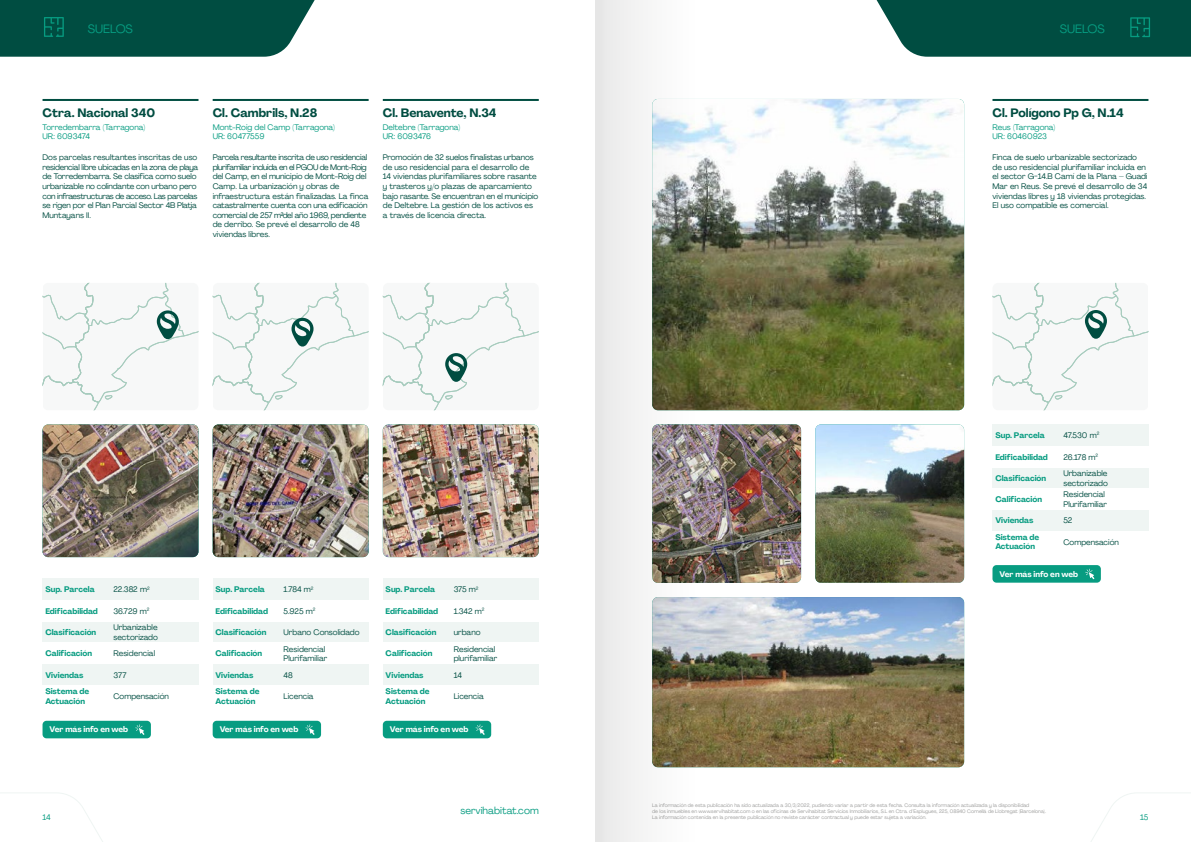
<style>
.page{position:relative;width:1191px;height:842px;background:#fff}
.page>*{position:absolute;margin:0;border:0;box-sizing:border-box;transform-origin:0 0}
.t1{font:700 12px "Agrandir";color:#004d41}
.t2{font:12px "Agrandir";color:#079c81}
.t3{font:10px "Agrandir";color:#079c81}
.t4{font:8px/9.6px "Agrandir";color:#004d41}
.t5{font:8px/9.6px "Agrandir";letter-spacing:-.02em;color:#004d41}
.t6{font:700 8px/9.6px "Agrandir";color:#079c81}
.t7{font:8px/9.6px "Agrandir";color:#079c81}
.t8{font:700 8px "Agrandir";letter-spacing:-.005em;color:#fff}
.t9{font:5px/6px "Agrandir";color:#9d9d9c}
</style>
<div class="page">
<svg style="left:1091px;top:793px;width:43px;height:49px"></svg>
<svg style="left:876px;top:0;width:315px;height:57px;background:#0f584d"></svg>
<svg style="left:60px;top:793px;width:43px;height:49px"></svg>
<svg style="left:0;top:0;width:315px;height:57px;background:#0f584d"></svg>
<img style="left:694px;top:597px;width:270px;height:170px">
<img style="left:694px;top:424px;width:107px;height:159px">
<img style="left:815px;top:424px;width:149px;height:159px">
<img style="left:694px;top:99px;width:270px;height:311px">
<div style="left:992px;top:565px;width:108px;height:18px;background:#079c81;border-radius:4px"></div>
<svg style="left:1085px;top:569px;width:9px;height:10px"></svg>
<hr style="left:992px;top:99px;width:156px;height:2px;background:#004d41">
<div style="left:992px;top:424px;width:71px;height:22px;background:#eff5f3"></div>
<div style="left:992px;top:510px;width:71px;height:21px;background:#eff5f3"></div>
<div style="left:992px;top:467px;width:71px;height:21px;background:#eff5f3"></div>
<div style="left:1063px;top:424px;width:85px;height:22px;background:#eff5f3"></div>
<div style="left:1063px;top:510px;width:85px;height:21px;background:#eff5f3"></div>
<div style="left:1063px;top:467px;width:85px;height:21px;background:#eff5f3"></div>
<hr style="left:43px;top:99px;width:155px;height:2px;background:#004d41">
<div style="left:43px;top:721px;width:108px;height:17px;background:#079c81;border-radius:4px"></div>
<svg style="left:135px;top:724px;width:9px;height:11px"></svg>
<div style="left:43px;top:579px;width:70px;height:21px;background:#eff5f3"></div>
<div style="left:43px;top:664px;width:70px;height:21px;background:#eff5f3"></div>
<div style="left:43px;top:621px;width:70px;height:22px;background:#eff5f3"></div>
<div style="left:113px;top:579px;width:85px;height:21px;background:#eff5f3"></div>
<div style="left:113px;top:664px;width:85px;height:21px;background:#eff5f3"></div>
<div style="left:113px;top:621px;width:85px;height:22px;background:#eff5f3"></div>
<img style="left:43px;top:424px;width:155px;height:133px">
<hr style="left:213px;top:99px;width:156px;height:2px;background:#004d41">
<div style="left:213px;top:721px;width:108px;height:17px;background:#079c81;border-radius:4px"></div>
<svg style="left:305px;top:724px;width:9px;height:11px"></svg>
<div style="left:213px;top:579px;width:70px;height:21px;background:#eff5f3"></div>
<div style="left:213px;top:664px;width:70px;height:21px;background:#eff5f3"></div>
<div style="left:213px;top:621px;width:70px;height:22px;background:#eff5f3"></div>
<div style="left:283px;top:579px;width:86px;height:21px;background:#eff5f3"></div>
<div style="left:283px;top:664px;width:86px;height:21px;background:#eff5f3"></div>
<div style="left:283px;top:621px;width:86px;height:22px;background:#eff5f3"></div>
<img style="left:213px;top:424px;width:156px;height:133px">
<hr style="left:383px;top:99px;width:156px;height:2px;background:#004d41">
<div style="left:383px;top:721px;width:108px;height:17px;background:#079c81;border-radius:4px"></div>
<svg style="left:475px;top:724px;width:10px;height:11px"></svg>
<div style="left:383px;top:579px;width:71px;height:21px;background:#eff5f3"></div>
<div style="left:383px;top:664px;width:71px;height:21px;background:#eff5f3"></div>
<div style="left:383px;top:621px;width:71px;height:22px;background:#eff5f3"></div>
<div style="left:454px;top:579px;width:85px;height:21px;background:#eff5f3"></div>
<div style="left:454px;top:664px;width:85px;height:21px;background:#eff5f3"></div>
<div style="left:454px;top:621px;width:85px;height:22px;background:#eff5f3"></div>
<img style="left:383px;top:424px;width:156px;height:133px">
<svg style="left:992px;top:283px;width:156px;height:127px"></svg>
<svg style="left:383px;top:283px;width:156px;height:127px"></svg>
<svg style="left:213px;top:283px;width:156px;height:127px"></svg>
<svg style="left:43px;top:283px;width:155px;height:127px"></svg>
<img style="left:595px;top:0;width:99px;height:842px">
<h1 class="t2" style="left:88px;top:22px;width:47px">SUELOS</h1>
<h1 class="t2" style="left:1059px;top:22px;width:47px">SUELOS</h1>
<h1 class="t1" style="left:43px;top:105px;width:114px">Ctra. Nacional 340</h1>
<p class="t7" style="left:43px;top:122px;width:104px">Torredembarra (Tarragona)<br>UR: 6093474</p>
<p class="t5" style="left:43px;top:152px;width:157px">Dos parcelas resultantes inscritas de uso residencial libre ubicadas en la zona de playa de Torredembarra. Se clasifica como suelo urbanizable no colindante con urbano pero con infraestructuras de acceso. Las parcelas se rigen por el Plan Parcial Sector 4B Platja Muntayans II.</p>
<h1 class="t1" style="left:213px;top:105px;width:106px">Cl. Cambrils, N.28</h1>
<p class="t7" style="left:213px;top:122px;width:124px">Mont-Roig del Camp (Tarragona)<br>UR: 60477559</p>
<p class="t5" style="left:213px;top:152px;width:157px">Parcela resultante inscrita de uso residencial plurifamiliar incluida en el PGOU de Mont-Roig del Camp, en el municipio de Mont-Roig del Camp. La urbanización y obras de infraestructura están finalizadas. La finca catastralmente cuenta con una edificación comercial de 257 m² del año 1969, pendiente de derribo. Se prevé el desarrollo de 48 viviendas libres.</p>
<h1 class="t1" style="left:383px;top:105px;width:115px">Cl. Benavente, N.34</h1>
<p class="t7" style="left:383px;top:122px;width:79px">Deltebre (Tarragona)<br>UR: 6093476</p>
<p class="t4" style="left:383px;top:152px;width:157px">Promoción de 32 suelos finalistas urbanos de uso residencial para el desarrollo de 14 viviendas plurifamiliares sobre rasante y trasteros y/o plazas de aparcamiento bajo rasante. Se encuentran en el municipio de Deltebre. La gestión de los activos es a través de licencia directa.</p>
<h1 class="t1" style="left:992px;top:105px;width:133px">Cl. Polígono Pp G, N.14</h1>
<p class="t7" style="left:992px;top:122px;width:64px">Reus (Tarragona)<br>UR: 60460923</p>
<p class="t4" style="left:992px;top:152px;width:156px">Finca de suelo urbanizable sectorizado de uso residencial plurifamiliar incluida en el sector G-14.B Camí de la Plana – Guadi Mar en Reus. Se prevé el desarrollo de 34 viviendas libres y 18 viviendas protegidas.<br>El uso compatible es comercial.</p>
<p class="t6" style="left:995px;top:430px;width:51px">Sup. Parcela</p>
<p class="t4" style="left:1063px;top:430px;width:37px">47.530 m<sup>2</sup></p>
<p class="t6" style="left:995px;top:452px;width:54px">Edificabilidad</p>
<p class="t4" style="left:1063px;top:452px;width:36px">26.178 m<sup>2</sup></p>
<p class="t6" style="left:995px;top:473px;width:52px">Clasificación</p>
<p class="t4" style="left:1063px;top:468px;width:46px">Urbanizable sectorizado</p>
<p class="t6" style="left:995px;top:494px;width:48px">Calificación</p>
<p class="t4" style="left:1063px;top:489px;width:45px">Residencial<br>Plurifamiliar</p>
<p class="t6" style="left:995px;top:516px;width:39px">Viviendas</p>
<p class="t4" style="left:1063px;top:516px;width:11px">52</p>
<p class="t6" style="left:995px;top:532px;width:45px">Sistema de<br>Actuación</p>
<p class="t4" style="left:1063px;top:537px;width:57px">Compensación</p>
<p class="t8" style="left:999px;top:569px;width:80px">Ver más info en web</p>
<p class="t6" style="left:45px;top:585px;width:51px">Sup. Parcela</p>
<p class="t4" style="left:113px;top:585px;width:38px">22.382 m<sup>2</sup></p>
<p class="t6" style="left:215px;top:585px;width:51px">Sup. Parcela</p>
<p class="t4" style="left:283px;top:585px;width:31px">1.784 m<sup>2</sup></p>
<p class="t6" style="left:386px;top:585px;width:51px">Sup. Parcela</p>
<p class="t4" style="left:454px;top:585px;width:26px">375 m<sup>2</sup></p>
<p class="t6" style="left:45px;top:606px;width:54px">Edificabilidad</p>
<p class="t4" style="left:113px;top:606px;width:38px">36.729 m<sup>2</sup></p>
<p class="t6" style="left:215px;top:606px;width:54px">Edificabilidad</p>
<p class="t4" style="left:283px;top:606px;width:33px">5.925 m<sup>2</sup></p>
<p class="t6" style="left:386px;top:606px;width:54px">Edificabilidad</p>
<p class="t4" style="left:454px;top:606px;width:32px">1.342 m<sup>2</sup></p>
<p class="t6" style="left:45px;top:627px;width:52px">Clasificación</p>
<p class="t4" style="left:113px;top:622px;width:46px">Urbanizable sectorizado</p>
<p class="t6" style="left:215px;top:627px;width:52px">Clasificación</p>
<p class="t4" style="left:283px;top:627px;width:77px">Urbano Consolidado</p>
<p class="t6" style="left:386px;top:627px;width:52px">Clasificación</p>
<p class="t4" style="left:454px;top:627px;width:28px">urbano</p>
<p class="t6" style="left:45px;top:649px;width:48px">Calificación</p>
<p class="t4" style="left:113px;top:649px;width:43px">Residencial</p>
<p class="t6" style="left:215px;top:649px;width:48px">Calificación</p>
<p class="t4" style="left:283px;top:644px;width:45px">Residencial<br>Plurifamiliar</p>
<p class="t6" style="left:386px;top:649px;width:48px">Calificación</p>
<p class="t4" style="left:454px;top:644px;width:45px">Residencial plurifamiliar</p>
<p class="t6" style="left:45px;top:670px;width:39px">Viviendas</p>
<p class="t4" style="left:113px;top:670px;width:15px">377</p>
<p class="t6" style="left:215px;top:670px;width:39px">Viviendas</p>
<p class="t4" style="left:283px;top:670px;width:11px">48</p>
<p class="t6" style="left:386px;top:670px;width:39px">Viviendas</p>
<p class="t4" style="left:454px;top:670px;width:10px">14</p>
<p class="t6" style="left:45px;top:686px;width:45px">Sistema de<br>Actuación</p>
<p class="t4" style="left:113px;top:691px;width:57px">Compensación</p>
<p class="t6" style="left:215px;top:686px;width:45px">Sistema de<br>Actuación</p>
<p class="t4" style="left:283px;top:691px;width:32px">Licencia</p>
<p class="t6" style="left:386px;top:686px;width:45px">Sistema de<br>Actuación</p>
<p class="t4" style="left:454px;top:691px;width:32px">Licencia</p>
<p class="t8" style="left:50px;top:724px;width:80px">Ver más info en web</p>
<p class="t8" style="left:220px;top:724px;width:80px">Ver más info en web</p>
<p class="t8" style="left:390px;top:724px;width:80px">Ver más info en web</p>
<p class="t7" style="left:43px;top:813px;width:10px">14</p>
<p class="t3" style="left:460px;top:804px;width:80px">servihabitat.com</p>
<p class="t9" style="left:652px;top:802px;width:395px">La información de esta publicación ha sido actualizada a 30/3/2022, pudiendo variar a partir de esta fecha. Consulta la información actualizada y la disponibilidad<br>de los inmuebles en www.servihabitat.com o en las oficinas de Servihabitat Servicios Inmobiliarios, S.L en Ctra. d’Esplugues, 225, 08940 Cornellá de Llobregat (Barcelona).<br>La información contenida en la presente publicación no reviste carácter contractual y puede estar sujeta a variación.</p>
<p class="t7" style="left:1140px;top:813px;width:10px">15</p>
</div>
